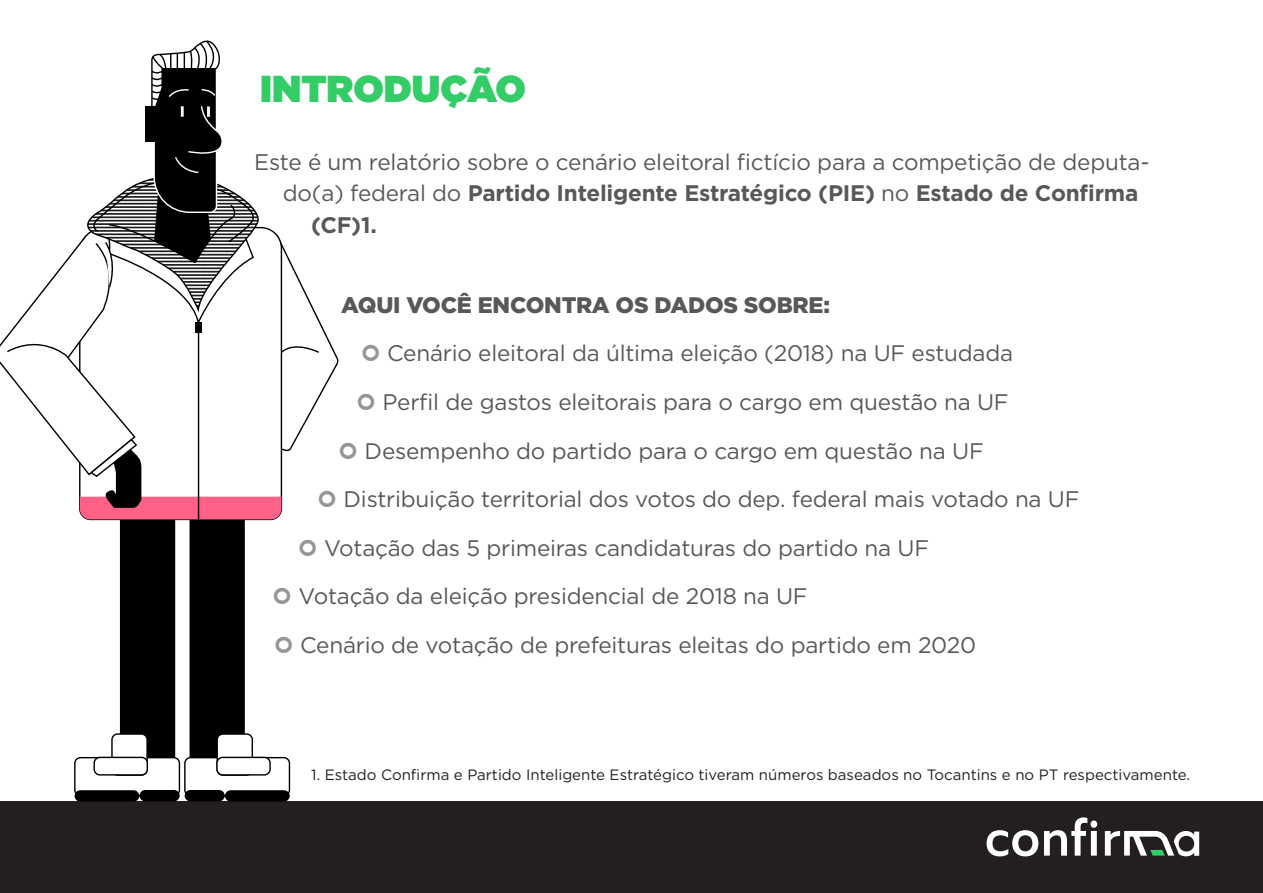
<style>
.page{position:relative;width:1263px;height:893px;background:#fff}
.page>*{position:absolute;margin:0;border:0;box-sizing:border-box;transform-origin:0 0}
.t1{font:900 37.5px "Gotham";color:#3c6}
.t2{font:22.5px "Gotham";letter-spacing:-.01em;color:#57585a}
.t3{font:700 22.5px "Gotham";letter-spacing:-.01em;color:#57585a}
.t4{font:900 22.5px "Gotham";letter-spacing:-.01em;color:#57585a}
.t5{font:15px "Gotham";color:#231f20}
.s1{font-weight:400}
</style>
<div class="page">
<div style="left:0;top:801px;width:1263px;height:92px;background:#231f20"></div>
<svg style="left:986px;top:830px;width:52px;height:26px"></svg>
<svg style="left:1044px;top:817px;width:53px;height:39px"></svg>
<svg style="left:1105px;top:831px;width:94px;height:25px"></svg>
<div style="left:190px;top:504px;width:55px;height:261px;background:#000;border-radius:6px"></div>
<div style="left:120px;top:505px;width:55px;height:260px;background:#000;border-radius:6px"></div>
<div style="left:185px;top:758px;width:104px;height:38px;background:#fff;border-radius:6px"></div>
<div style="left:184px;top:757px;width:106px;height:39px;border:1px solid #000;border-radius:6px"></div>
<div style="left:217px;top:734px;width:35px;height:41px;background:#fff;border-radius:6px"></div>
<div style="left:216px;top:733px;width:37px;height:43px;border:1px solid #000;border-radius:6px"></div>
<div style="left:217px;top:757px;width:53px;height:18px;background:#fff;border-radius:6px"></div>
<div style="left:216px;top:757px;width:55px;height:19px;border:1px solid #000;border-radius:6px"></div>
<div style="left:185px;top:790px;width:40px;height:11px;background:#000;border-radius:6px"></div>
<div style="left:225px;top:790px;width:65px;height:11px;background:#000;border-radius:6px"></div>
<div style="left:75px;top:758px;width:104px;height:38px;background:#fff;border-radius:6px"></div>
<div style="left:74px;top:757px;width:106px;height:39px;border:1px solid #000;border-radius:6px"></div>
<div style="left:112px;top:734px;width:35px;height:41px;background:#fff;border-radius:6px"></div>
<div style="left:111px;top:733px;width:37px;height:43px;border:1px solid #000;border-radius:6px"></div>
<div style="left:94px;top:757px;width:53px;height:18px;background:#fff;border-radius:6px"></div>
<div style="left:93px;top:757px;width:55px;height:19px;border:1px solid #000;border-radius:6px"></div>
<div style="left:140px;top:790px;width:40px;height:11px;background:#000;border-radius:6px"></div>
<div style="left:75px;top:790px;width:64px;height:11px;background:#000;border-radius:6px"></div>
<svg style="left:0;top:40px;width:339px;height:479px"></svg>
<p class="t1" style="left:260px;top:62px;width:267px">INTRODUÇÃO</p>
<p class="t2" style="left:254px;top:148px;width:897px">Este é um relatório sobre o cenário eleitoral fictício para a competição de deputa-</p>
<p class="t3" style="left:283px;top:179px;width:857px"><span class="s1">do(a) federal do</span> Partido Inteligente Estratégico (PIE) <span class="s1">no</span> Estado de Confirma</p>
<p class="t3" style="left:311px;top:210px;width:67px">(CF)1.</p>
<p class="t4" style="left:341px;top:289px;width:490px">AQUI VOCÊ ENCONTRA OS DADOS SOBRE:</p>
<p class="t2" style="left:387px;top:339px;width:627px">Cenário eleitoral da última eleição (2018) na UF estudada</p>
<p class="t2" style="left:383px;top:388px;width:628px">Perfil de gastos eleitorais para o cargo em questão na UF</p>
<p class="t2" style="left:365px;top:436px;width:621px">Desempenho do partido para o cargo em questão na UF</p>
<p class="t2" style="left:344px;top:485px;width:737px">Distribuição territorial dos votos do dep. federal mais votado na UF</p>
<p class="t2" style="left:324px;top:533px;width:606px">Votação das 5 primeiras candidaturas do partido na UF</p>
<p class="t2" style="left:299px;top:582px;width:511px">Votação da eleição presidencial de 2018 na UF</p>
<p class="t2" style="left:300px;top:630px;width:678px">Cenário de votação de prefeituras eleitas do partido em 2020</p>
<p class="t5" style="left:311px;top:765px;width:880px">1. Estado Confirma e Partido Inteligente Estratégico tiveram números baseados no Tocantins e no PT respectivamente.</p>
</div>
